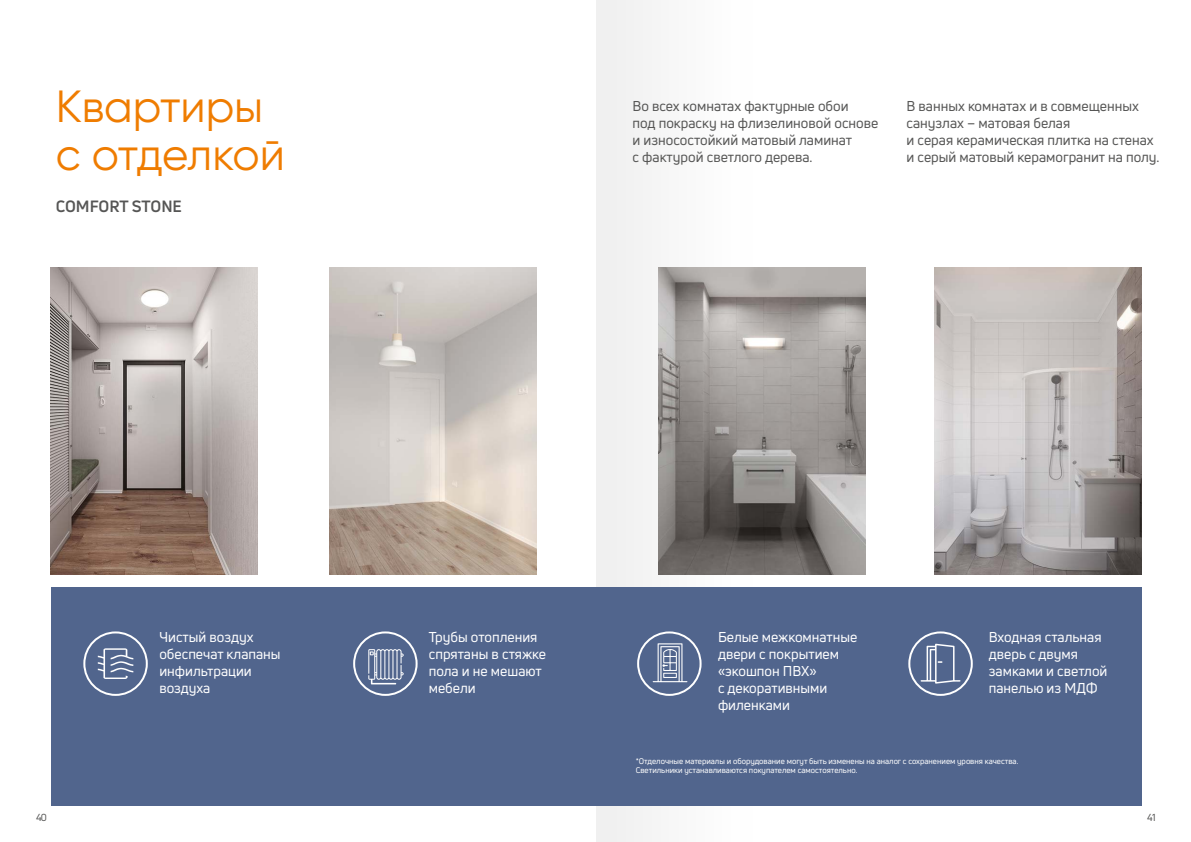
<style>
.page{position:relative;width:1191px;height:842px;background:#fff}
.page>*{position:absolute;margin:0;border:0;box-sizing:border-box;transform-origin:0 0}
.t1{font:45px/48px "Gilroy";color:#ef7c00}
.t2{font:700 16px "Uni Neue";letter-spacing:-.005em;color:#565655}
.t3{font:14px/17px "Uni Neue";color:#565655}
.t4{font:14px/17px "Uni Neue";color:#fff}
.t5{font:10px "Uni Neue";color:#565655}
.t6{font:8px/9.6px "Uni Neue";color:#fff}
.s1{font-family:"Gilroy"}
</style>
<div class="page">
<div style="left:596px;top:0;width:157px;height:842px;background:#f0f0f0"></div>
<div style="left:51px;top:591px;width:1090px;height:215px;background:#51658d"></div>
<svg style="left:368px;top:649px;width:36px;height:35px"></svg>
<div style="left:353px;top:631px;width:64px;height:65px;border:2px solid #fff;border-radius:50%"></div>
<div style="left:83px;top:631px;width:65px;height:65px;border:2px solid #fff;border-radius:50%"></div>
<svg style="left:98px;top:648px;width:35px;height:31px"></svg>
<svg style="left:920px;top:644px;width:40px;height:40px"></svg>
<div style="left:908px;top:631px;width:64px;height:65px;border:2px solid #fff;border-radius:50%"></div>
<div style="left:637px;top:631px;width:64px;height:65px;border:2px solid #fff;border-radius:50%"></div>
<svg style="left:652px;top:643px;width:35px;height:39px"></svg>
<img style="left:659px;top:268px;width:207px;height:306px">
<img style="left:51px;top:268px;width:207px;height:306px">
<img style="left:329px;top:268px;width:207px;height:306px">
<img style="left:934px;top:268px;width:207px;height:306px">
<h1 class="t1" style="left:56px;top:82px;width:231px">Квартиры с отделкой</h1>
<p class="t2" style="left:56px;top:196px;width:128px">COMFORT STONE</p>
<p class="t3" style="left:632px;top:97px;width:247px">Во всех комнатах фактурные обои<br>под покраску на флизелиновой основе и износостойкий матовый ламинат<br>с фактурой светлого дерева.</p>
<p class="t3" style="left:906px;top:97px;width:254px">В ванных комнатах и в совмещенных санузлах – матовая белая<br>и серая керамическая плитка на стенах и серый матовый керамогранит на полу.</p>
<p class="t4" style="left:429px;top:628px;width:119px">Трубы отопления спрятаны в стяжке пола и не мешают мебели</p>
<p class="t4" style="left:988px;top:628px;width:120px">Входная стальная дверь с двумя замками и светлой панелью из МДФ</p>
<p class="t4" style="left:159px;top:628px;width:123px">Чистый воздух обеспечат клапаны инфильтрации воздуха</p>
<p class="t4" style="left:718px;top:628px;width:141px">Белые межкомнатные двери с покрытием «экошпон ПВХ»<br>с декоративными филенками</p>
<p class="t6" style="left:636px;top:756px;width:384px"><span class="s1">*</span>Отделочные материалы и оборудование могут быть изменены на аналог с сохранением уровня качества.<br>Светильники устанавливаются покупателем самостоятельно.</p>
<p class="t5" style="left:36px;top:811px;width:12px">40</p>
<p class="t5" style="left:1147px;top:811px;width:10px">41</p>
</div>
